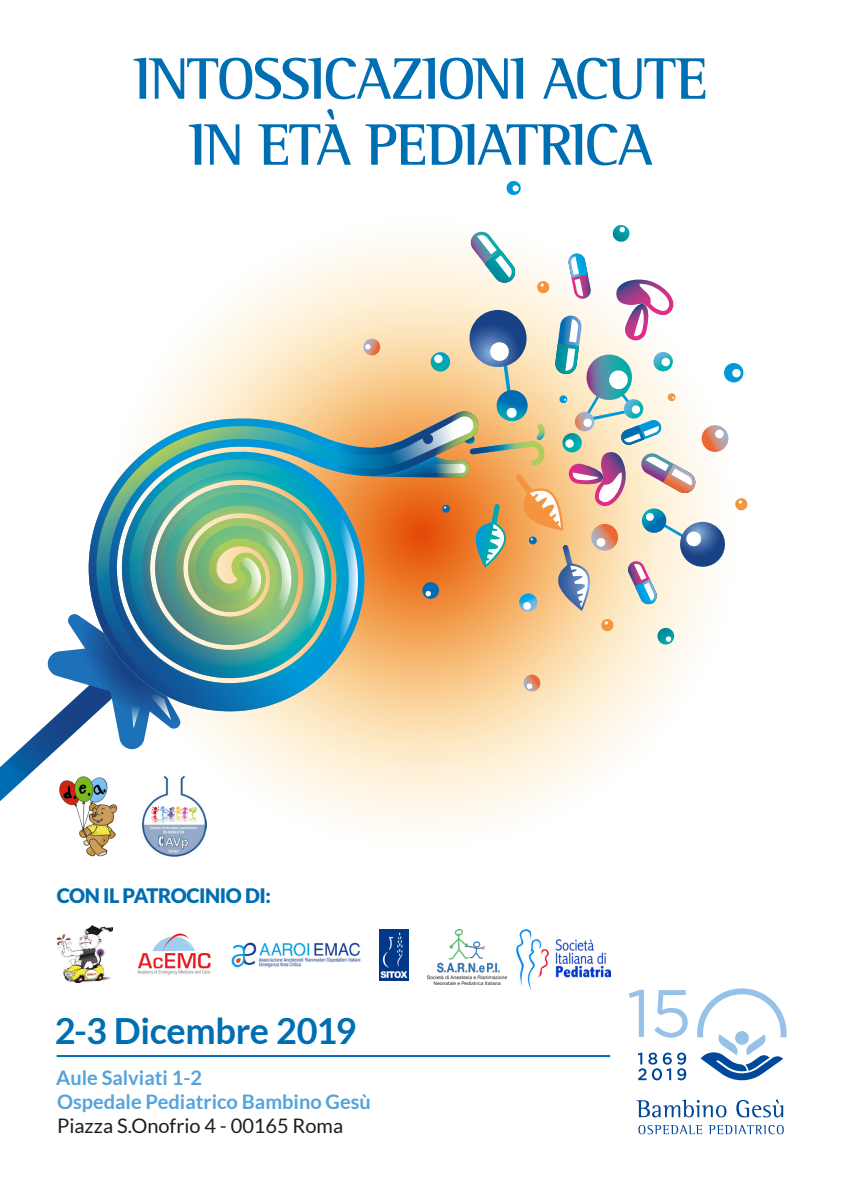
<style>
.page{position:relative;width:842px;height:1191px;background:#fff}
.page>*{position:absolute;margin:0;border:0;box-sizing:border-box;transform-origin:0 0}
.t1{font:700 60px/66px "Rotis Semi Serif Std";letter-spacing:-.035em;color:#006eb3;text-align:center}
.t2{font:700 36px "Lato";letter-spacing:-.01em;color:#006eb3}
.t3{font:700 20px/24px "Lato";color:#54a3da}
.t4{font:900 20px "Lato";letter-spacing:-.015em;color:#006eb3}
.s1{font-weight:400;color:#1d1d1b}
</style>
<div class="page">
<svg style="left:104px;top:217px;width:633px;height:633px"></svg>
<svg style="left:180px;top:292px;width:482px;height:482px;background:#fce8c4"></svg>
<svg style="left:506px;top:181px;width:15px;height:15px"></svg>
<svg style="left:89px;top:413px;width:369px;height:298px"></svg>
<svg style="left:96px;top:420px;width:365px;height:283px;background:#74aea8"></svg>
<svg style="left:47px;top:614px;width:134px;height:135px"></svg>
<svg style="left:240px;top:225px;width:508px;height:474px"></svg>
<hr style="left:57px;top:1055px;width:553px;height:2px;background:#006eb3">
<svg style="left:697px;top:988px;width:90px;height:93px"></svg>
<svg style="left:629px;top:989px;width:15px;height:47px"></svg>
<svg style="left:654px;top:990px;width:34px;height:47px"></svg>
<svg style="left:638px;top:1052px;width:48px;height:28px"></svg>
<svg style="left:638px;top:1125px;width:64px;height:9px"></svg>
<svg style="left:708px;top:1125px;width:76px;height:9px"></svg>
<svg style="left:636px;top:1099px;width:90px;height:18px"></svg>
<svg style="left:736px;top:1099px;width:47px;height:18px"></svg>
<img style="left:142px;top:776px;width:65px;height:80px">
<img style="left:59px;top:776px;width:59px;height:81px">
<img style="left:56px;top:925px;width:57px;height:57px">
<img style="left:137px;top:933px;width:74px;height:42px">
<img style="left:231px;top:942px;width:130px;height:26px">
<img style="left:380px;top:929px;width:29px;height:51px">
<img style="left:428px;top:929px;width:78px;height:55px">
<img style="left:516px;top:929px;width:94px;height:60px">
<p class="t1" style="left:134px;top:45px;width:576px">INTOSSICAZIONI ACUTE<br>IN ETÀ PEDIATRICA</p>
<p class="t4" style="left:57px;top:884px;width:216px">CON IL PATROCINIO DI:</p>
<p class="t2" style="left:55px;top:1010px;width:303px">2-3 Dicembre 2019</p>
<p class="t3" style="left:56px;top:1065px;width:316px">Aule Salviati 1-2<br>Ospedale Pediatrico Bambino Gesù<br><span class="s1">Piazza S.Onofrio 4 - 00165 Roma</span></p>
</div>
